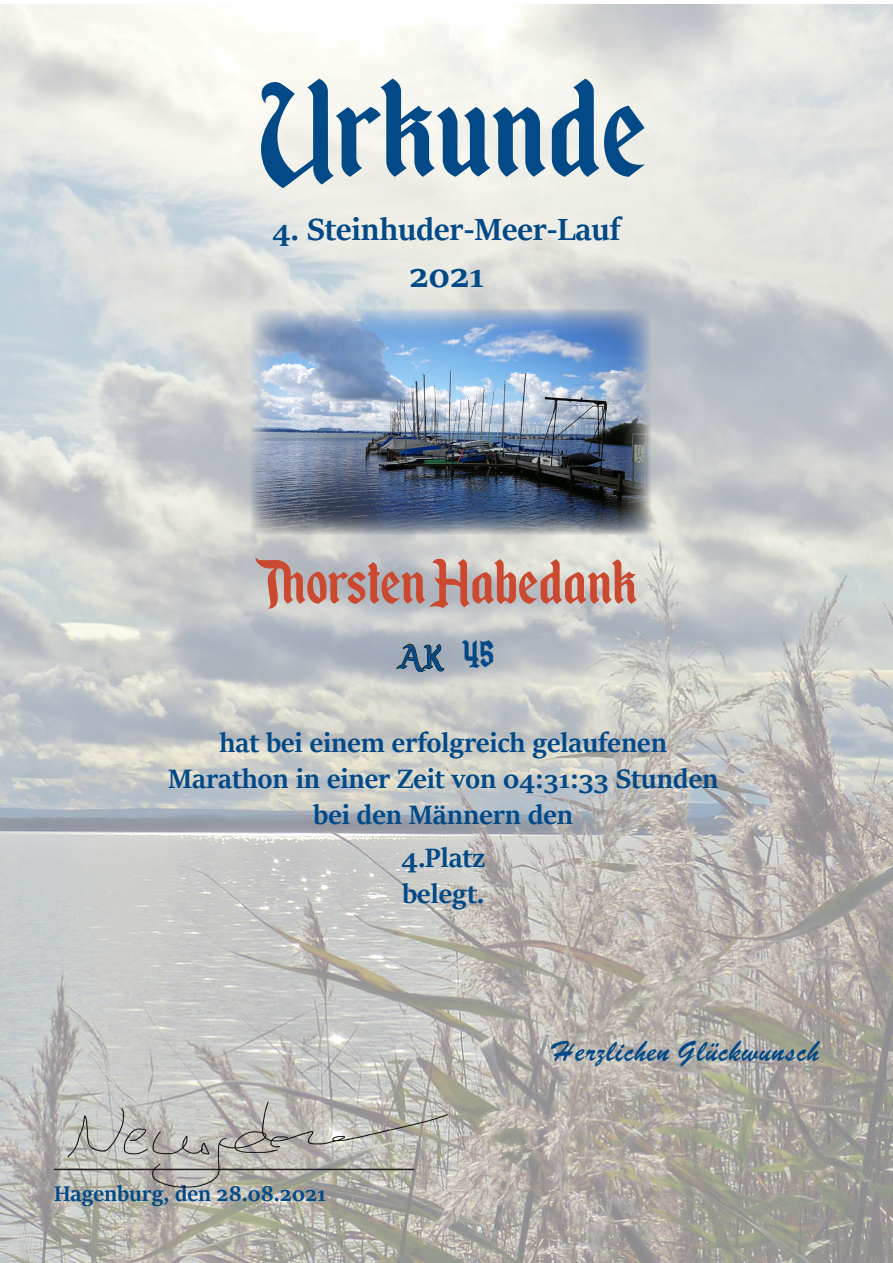
<style>
.page{position:relative;width:893px;height:1263px;background:#fff}
.page>*{position:absolute;margin:0;border:0;box-sizing:border-box;transform-origin:0 0}
.t1{font:165px "Enchanted Land";color:#014987}
.t2{font:75px "Enchanted Land";color:#cb492f}
.t3{font:700 39px "Sitka Banner";color:#014987}
.t4{font:36px "Enchanted Land";color:#014987}
.t5{font:700 34.5px "Sitka Banner";color:#014987}
.t6{font:700 30px/36px "Sitka Banner";color:#014987;text-align:center}
.t7{font:25.5px "Brussels";color:#014987}
.t8{font:700 24px "Sitka Banner";color:#014987}
.s1{font-size:45px}
.s2{font-size:31.5px}
</style>
<div class="page">
<img style="left:0;top:4px;width:893px;height:1259px">
<img style="left:251px;top:309px;width:400px;height:226px">
<svg style="left:396px;top:644px;width:48px;height:28px"></svg>
<img style="left:17px;top:900px;width:457px;height:323px">
<p class="t1" style="left:259px;top:35px;width:389px">Urkunde</p>
<p class="t5" style="left:272px;top:204px;width:350px">4. Steinhuder-Meer-Lauf</p>
<p class="t3" style="left:409px;top:247px;width:77px">2021</p>
<p class="t2" style="left:255px;top:539px;width:384px">Thorsten Habedank</p>
<p class="t4" style="left:398px;top:636px;width:98px">AK <span class="s1">45</span></p>
<p class="t6" style="left:168px;top:723px;width:552px">hat bei einem erfolgreich gelaufenen<br>Marathon in einer Zeit von 04:31:33 Stunden bei den Männern den</p>
<p class="t6" style="left:402px;top:838px;width:85px"><span class="s2">4</span>.Platz</p>
<p class="t6" style="left:402px;top:874px;width:84px">belegt.</p>
<p class="t8" style="left:54px;top:1176px;width:274px">Hagenburg, den 28.08.2021</p>
<p class="t7" style="left:551px;top:1031px;width:270px">Herzlichen Glückwunsch</p>
</div>
